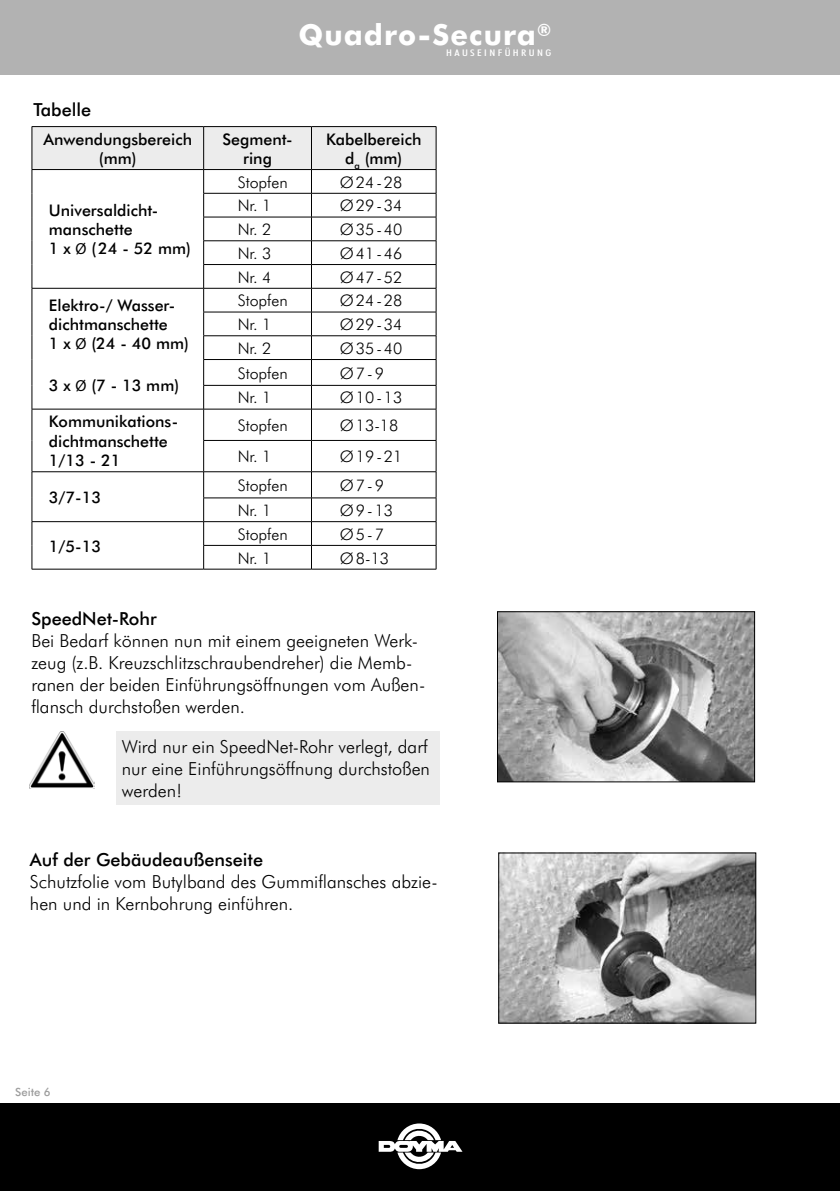
<style>
.page{position:relative;width:840px;height:1191px;background:#fff}
.page>*{position:absolute;margin:0;border:0;box-sizing:border-box;transform-origin:0 0}
.t1{font:800 29px "Futura BT";letter-spacing:.035em;color:#fff}
.t2{font:300 18px/22px "Futura BT";color:#000}
.t3{font:500 18px "Futura BT";color:#000}
.t4{font:500 16px/19.2px "Futura BT";color:#000;text-align:center}
.t5{font:300 16px "Futura BT";color:#000}
.t6{font:500 11.4px "Futura BT";color:#9d9d9d}
.t7{font:500 condensed 9.2px "Futura BT";letter-spacing:.2em;color:#fff;scale:1.3 1}
.s1{font-family:"Myriad Pro";font-weight:400}
</style>
<div class="page">
<div style="left:0;top:0;width:839px;height:75px;background:#b2b2b2"></div>
<div style="left:0;top:1103px;width:839px;height:88px;background:#000"></div>
<svg style="left:378px;top:1123px;width:84px;height:46px"></svg>
<img style="left:500px;top:854px;width:253px;height:167px">
<img style="left:499px;top:613px;width:253px;height:167px">
<div style="left:497px;top:611px;width:257px;height:171px;border:1px solid #000"></div>
<div style="left:116px;top:731px;width:323px;height:74px;background:#ececec"></div>
<img style="left:30px;top:731px;width:65px;height:57px">
<hr style="left:32px;top:126px;width:171px;height:1px;background:#000">
<hr style="left:203px;top:126px;width:108px;height:1px;background:#000">
<hr style="left:311px;top:126px;width:125px;height:1px;background:#000">
<hr style="left:32px;top:409px;width:1px;height:31px;background:#000">
<hr style="left:32px;top:440px;width:1px;height:31px;background:#000">
<svg style="left:32px;top:472px;width:1px;height:97px"></svg>
<hr style="left:203px;top:409px;width:1px;height:31px;background:#000">
<hr style="left:311px;top:409px;width:1px;height:31px;background:#000">
<hr style="left:435px;top:409px;width:1px;height:31px;background:#000">
<hr style="left:203px;top:441px;width:1px;height:30px;background:#000">
<hr style="left:311px;top:441px;width:1px;height:30px;background:#000">
<hr style="left:435px;top:441px;width:1px;height:30px;background:#000">
<svg style="left:203px;top:472px;width:1px;height:97px"></svg>
<svg style="left:311px;top:472px;width:1px;height:97px"></svg>
<svg style="left:435px;top:472px;width:1px;height:97px"></svg>
<hr style="left:32px;top:409px;width:171px;height:1px;background:#000">
<hr style="left:32px;top:471px;width:171px;height:1px;background:#000">
<hr style="left:32px;top:521px;width:171px;height:1px;background:#000">
<hr style="left:32px;top:569px;width:171px;height:1px;background:#000">
<svg style="left:32px;top:127px;width:404px;height:282px"></svg>
<hr style="left:203px;top:409px;width:108px;height:1px;background:#000">
<hr style="left:311px;top:409px;width:125px;height:1px;background:#000">
<hr style="left:203px;top:440px;width:108px;height:1px;background:#000">
<hr style="left:311px;top:440px;width:125px;height:1px;background:#000">
<hr style="left:203px;top:471px;width:108px;height:1px;background:#000">
<hr style="left:311px;top:471px;width:125px;height:1px;background:#000">
<hr style="left:203px;top:497px;width:108px;height:1px;background:#000">
<hr style="left:311px;top:497px;width:125px;height:1px;background:#000">
<hr style="left:203px;top:521px;width:108px;height:1px;background:#000">
<hr style="left:311px;top:521px;width:125px;height:1px;background:#000">
<hr style="left:203px;top:545px;width:108px;height:1px;background:#000">
<hr style="left:311px;top:545px;width:125px;height:1px;background:#000">
<hr style="left:203px;top:569px;width:108px;height:1px;background:#000">
<hr style="left:311px;top:569px;width:125px;height:1px;background:#000">
<hr style="left:32px;top:127px;width:1px;height:42px;background:#000">
<hr style="left:203px;top:127px;width:1px;height:42px;background:#000">
<hr style="left:32px;top:288px;width:171px;height:1px;background:#000">
<p class="t3" style="left:33px;top:97px;width:59px">Tabelle</p>
<h1 class="t1" style="left:298px;top:14px;width:254px">Quadro-Secura<sup>®</sup></h1>
<p class="t7" style="left:446px;top:47px;width:82px">HAUSEINFÜHRUNG</p>
<p class="t4" style="left:43px;top:129px;width:150px">Anwendungsbereich (mm)</p>
<p class="t4" style="left:222px;top:129px;width:72px">Segment&shy;ring</p>
<p class="t4" style="left:326px;top:129px;width:97px">Kabelbereich d<sub>a</sub> (mm)</p>
<p class="t4" style="left:49px;top:200px;width:143px;text-align:left">Universaldicht&shy;manschette<br>1 x <span class="s1">Ø</span> (24 - 52 mm)</p>
<p class="t5" style="left:237px;top:171px;width:51px">Stopfen</p>
<p class="t5" style="left:340px;top:171px;width:64px">Ø24-28</p>
<p class="t5" style="left:237px;top:195px;width:35px">Nr. 1</p>
<p class="t5" style="left:340px;top:195px;width:64px">Ø29-34</p>
<p class="t5" style="left:237px;top:219px;width:35px">Nr. 2</p>
<p class="t5" style="left:340px;top:219px;width:64px">Ø35-40</p>
<p class="t5" style="left:237px;top:242px;width:35px">Nr. 3</p>
<p class="t5" style="left:340px;top:242px;width:64px">Ø41-46</p>
<p class="t5" style="left:237px;top:266px;width:35px">Nr. 4</p>
<p class="t5" style="left:340px;top:266px;width:64px">Ø47-52</p>
<p class="t4" style="left:49px;top:295px;width:141px;text-align:left">Elektro-/ Wasser&shy;dichtmanschette<br>1 x <span class="s1">Ø</span> (24 - 40 mm)</p>
<p class="t5" style="left:237px;top:290px;width:51px">Stopfen</p>
<p class="t5" style="left:340px;top:290px;width:64px">Ø24-28</p>
<p class="t5" style="left:237px;top:313px;width:35px">Nr. 1</p>
<p class="t5" style="left:340px;top:313px;width:64px">Ø29-34</p>
<p class="t5" style="left:237px;top:337px;width:35px">Nr. 2</p>
<p class="t5" style="left:340px;top:337px;width:64px">Ø35-40</p>
<p class="t4" style="left:49px;top:374px;width:132px">3 x <span class="s1">Ø</span> (7 - 13 mm)</p>
<p class="t5" style="left:237px;top:362px;width:51px">Stopfen</p>
<p class="t5" style="left:340px;top:362px;width:45px">Ø7-9</p>
<p class="t5" style="left:237px;top:387px;width:35px">Nr. 1</p>
<p class="t5" style="left:340px;top:387px;width:64px">Ø10-13</p>
<p class="t4" style="left:49px;top:411px;width:131px;text-align:left">Kommunikations&shy;dichtmanschette<br>1/13 - 21</p>
<p class="t5" style="left:237px;top:414px;width:51px">Stopfen</p>
<p class="t5" style="left:340px;top:414px;width:60px">Ø13-18</p>
<p class="t5" style="left:237px;top:446px;width:35px">Nr. 1</p>
<p class="t5" style="left:340px;top:446px;width:64px">Ø19-21</p>
<p class="t4" style="left:49px;top:487px;width:54px">3/7-13</p>
<p class="t4" style="left:49px;top:535px;width:54px">1/5-13</p>
<p class="t5" style="left:237px;top:474px;width:51px">Stopfen</p>
<p class="t5" style="left:340px;top:474px;width:45px">Ø7-9</p>
<p class="t5" style="left:237px;top:499px;width:35px">Nr. 1</p>
<p class="t5" style="left:340px;top:499px;width:55px">Ø9-13</p>
<p class="t5" style="left:237px;top:523px;width:51px">Stopfen</p>
<p class="t5" style="left:340px;top:523px;width:45px">Ø5-7</p>
<p class="t5" style="left:237px;top:547px;width:35px">Nr. 1</p>
<p class="t5" style="left:340px;top:547px;width:51px">Ø8-13</p>
<p class="t3" style="left:31px;top:606px;width:127px">SpeedNet-Rohr</p>
<p class="t2" style="left:31px;top:629px;width:395px">Bei Bedarf können nun mit einem geeigneten Werk&shy;zeug (z.B. Kreuzschlitzschraubendreher) die Memb&shy;ranen der beiden Einführungsöffnungen vom Außen&shy;flansch durchstoßen werden.</p>
<p class="t2" style="left:122px;top:735px;width:309px">Wird nur ein SpeedNet-Rohr verlegt, darf nur eine Einführungsöffnung durchstoßen werden!</p>
<p class="t3" style="left:30px;top:847px;width:234px">Auf der Gebäudeaußenseite</p>
<p class="t2" style="left:30px;top:870px;width:409px">Schutzfolie vom Butylband des Gummiflansches abzie&shy;hen und in Kernbohrung einführen.</p>
<p class="t6" style="left:15px;top:1084px;width:37px">Seite 6</p>
</div>
